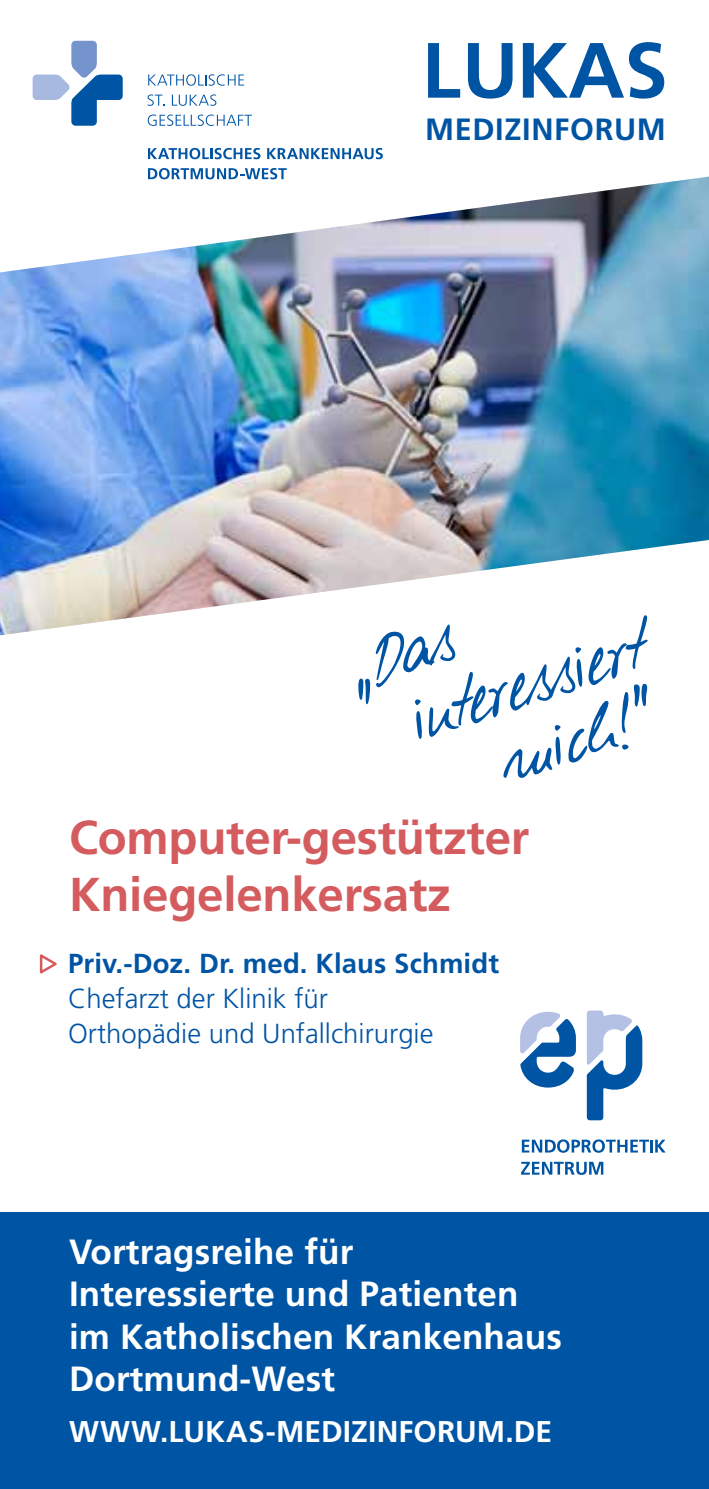
<style>
.page{position:relative;width:709px;height:1489px;background:#fff}
.page>*{position:absolute;margin:0;border:0;box-sizing:border-box;transform-origin:0 0}
.t1{font:700 78.25px "Frutiger LT Std";letter-spacing:-.005em;color:#0054a4}
.t2{font:64.75px/67.5px "Nicole";color:#0054a4}
.t3{font:700 47.5px/57px "Frutiger LT Std";letter-spacing:-.005em;color:#d45b5e}
.t4{font:700 35px/42.5px "Frutiger LT Std";letter-spacing:.005em;color:#fff}
.t5{font:700 30.75px "Frutiger LT Std";letter-spacing:.02em;color:#0054a4}
.t6{font:700 30px "Frutiger LT Std";letter-spacing:.005em;color:#fff}
.t7{font:300 27.5px/35px "Frutiger LT Std";color:#0054a4}
.t8{font:700 27.5px "Frutiger LT Std";letter-spacing:.005em;color:#0054a4}
.s1{font-size:53.5px}
</style>
<div class="page">
<div style="left:0;top:1212px;width:709px;height:276px;background:#0054a4"></div>
<img style="left:0;top:176px;width:709px;height:459px">
<svg style="left:39px;top:954px;width:18px;height:20px"></svg>
<svg style="left:33px;top:41px;width:90px;height:85px"></svg>
<svg style="left:148px;top:74px;width:96px;height:12px"></svg>
<svg style="left:148px;top:94px;width:17px;height:12px"></svg>
<svg style="left:172px;top:94px;width:44px;height:12px"></svg>
<svg style="left:148px;top:114px;width:104px;height:12px"></svg>
<svg style="left:148px;top:148px;width:112px;height:11px"></svg>
<svg style="left:267px;top:148px;width:116px;height:11px"></svg>
<svg style="left:148px;top:168px;width:139px;height:11px"></svg>
<svg style="left:587px;top:1010px;width:55px;height:110px"></svg>
<svg style="left:520px;top:1011px;width:56px;height:76px"></svg>
<svg style="left:522px;top:1139px;width:143px;height:13px"></svg>
<svg style="left:521px;top:1161px;width:82px;height:13px"></svg>
<h1 class="t1" style="left:422px;top:24px;width:248px">Lukas</h1>
<p class="t5" style="left:425px;top:111px;width:237px">MedizinForum</p>
<h2 class="t2" style="left:380px;top:623px;width:241px;text-indent:-45px;rotate:-18deg">„Da<span class="s1">s </span>intere<span class="s1">ss</span>iert</h2>
<h2 class="t2" style="left:493px;top:726px;width:163px;rotate:-16deg">mich!“</h2>
<h3 class="t3" style="left:69px;top:808px;width:462px">Computer-gestützter<br>Kniegelenkersatz</h3>
<p class="t8" style="left:68px;top:947px;width:432px">Priv.-Doz. Dr. med. Klaus Schmidt</p>
<p class="t7" style="left:68px;top:981px;width:367px">Chefarzt der Klinik für<br>Orthopädie und Unfallchirurgie</p>
<p class="t4" style="left:69px;top:1230px;width:494px">Vortragsreihe für<br>Interessierte und Patienten im Katholischen Krankenhaus<br>Dortmund-West</p>
<p class="t6" style="left:69px;top:1413px;width:32px">www</p>
<p class="t6" style="left:160px;top:1413px;width:393px">.lukas-m edizinforum .de</p>
</div>
